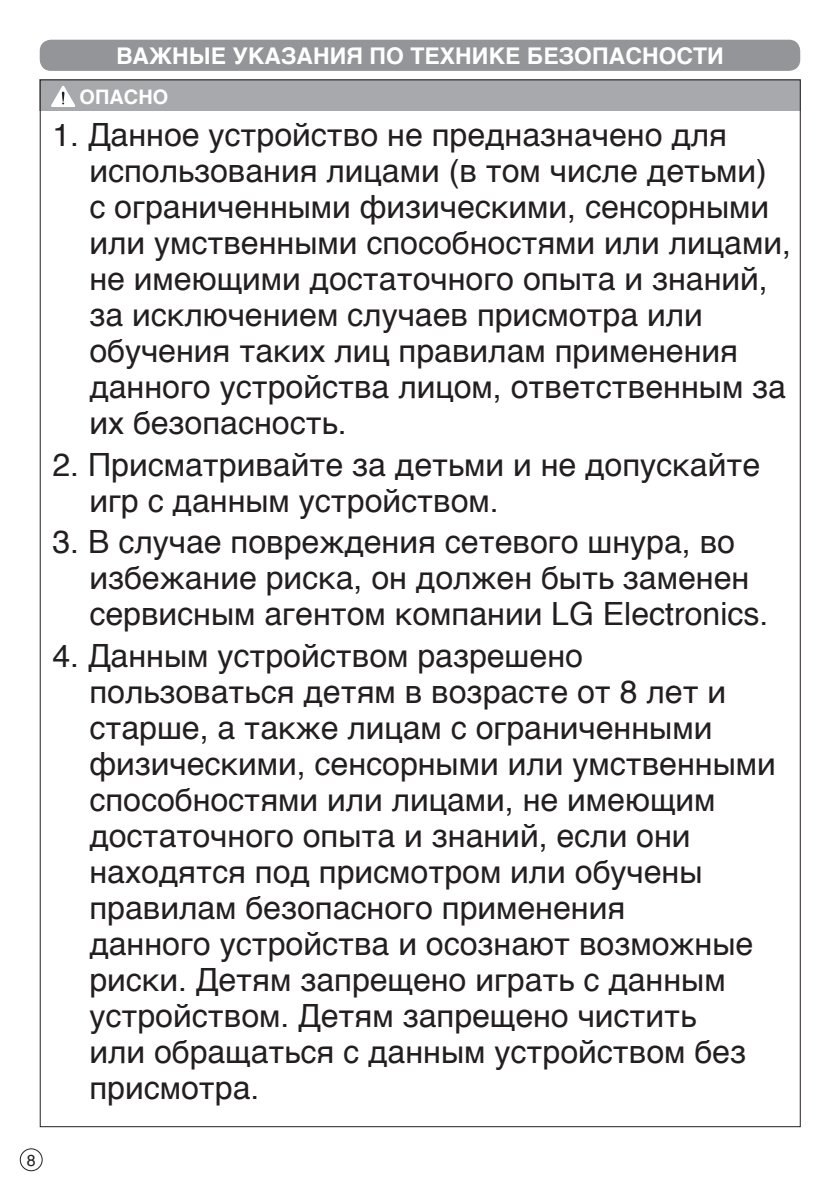
<style>
.page{position:relative;width:840px;height:1191px;background:#fff}
.page>*{position:absolute;margin:0;border:0;box-sizing:border-box;transform-origin:0 0}
.t1{font:32px/36px "Helvetica";color:#231f20}
.t2{font:700 23px "Helvetica";color:#fff}
.t3{font:700 20px "Helvetica";color:#fff}
.t4{font:16px "Helvetica";color:#231f20}
</style>
<div class="page">
<div style="left:20px;top:1148px;width:23px;height:23px;border:1px solid #231f20;border-radius:50%"></div>
<div style="left:40px;top:40px;width:759px;height:31px;background:#939598;border-radius:11px"></div>
<div style="left:40px;top:79px;width:760px;height:32px;background:#a8a9ad"></div>
<svg style="left:51px;top:86px;width:24px;height:21px"></svg>
<p class="t2" style="left:116px;top:37px;width:609px">ВАЖНЫЕ УКАЗАНИЯ ПО ТЕХНИКЕ БЕЗОПАСНОСТИ</p>
<p class="t3" style="left:79px;top:80px;width:90px">ОПАСНО</p>
<p class="t1" style="left:89px;top:118px;width:702px;text-indent:-37px">1. Данное устройство не предназначено для использования лицами (в том числе детьми)<br>с ограниченными физическими, сенсорными или умственными способностями или лицами, не имеющими достаточного опыта и знаний, за исключением случаев присмотра или обучения таких лиц правилам применения данного устройства лицом, ответственным за их безопасность.</p>
<p class="t1" style="left:89px;top:447px;width:672px;text-indent:-37px">2. Присматривайте за детьми и не допускайте игр с данным устройством.</p>
<p class="t1" style="left:89px;top:525px;width:680px;text-indent:-37px">3. В случае повреждения сетевого шнура, во избежание риска, он должен быть заменен сервисным агентом компании LG Electronics.</p>
<p class="t1" style="left:89px;top:639px;width:687px;text-indent:-37px">4. Данным устройством разрешено пользоваться детям в возрасте от 8 лет и старше, а также лицам с ограниченными физическими, сенсорными или умственными способностями или лицами, не имеющим достаточного опыта и знаний, если они находятся под присмотром или обучены правилам безопасного применения<br>данного устройства и осознают возможные риски. Детям запрещено играть с данным устройством. Детям запрещено чистить<br>или обращаться с данным устройством без присмотра.</p>
<p class="t4" style="left:27px;top:1147px;width:10px">8</p>
</div>
